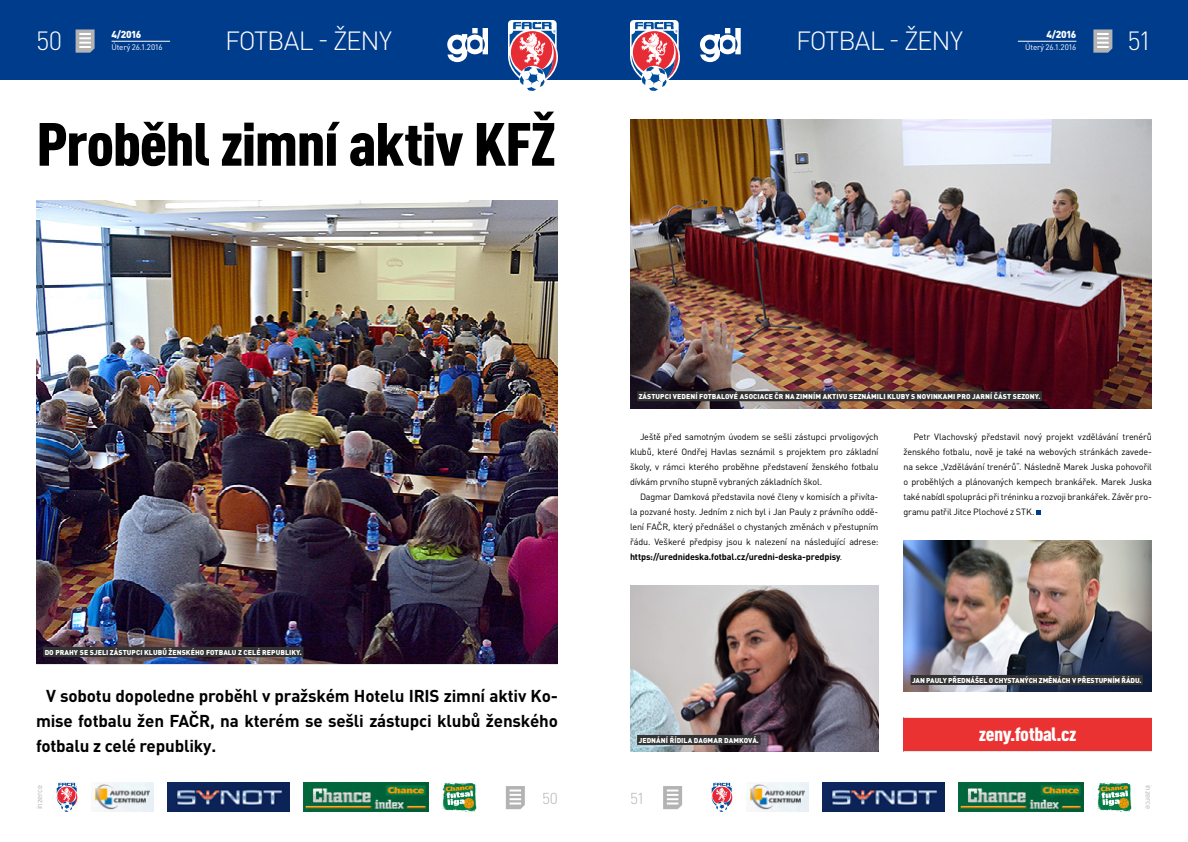
<style>
.page{position:relative;width:1188px;height:842px;background:#fff}
.page>*{position:absolute;margin:0;border:0;box-sizing:border-box;transform-origin:0 0}
.t1{font:900 condensed 60px "DIN Pro";letter-spacing:-.025em;color:#000;scale:1.1 1}
.t2{font:300 26px "DIN Pro";letter-spacing:-.04em;color:#fff}
.t3{font:900 condensed 19px "DIN Pro";letter-spacing:-.02em;color:#fff;scale:1.1 1}
.t4{font:700 17px/25px "DIN Pro";letter-spacing:-.01em;color:#000;text-align:justify}
.t5{font:300 15.6px "DIN Pro";color:#b3b3b3}
.t6{font:900 10px "DIN Pro";letter-spacing:-.055em;color:#fff}
.t7{font:9px/15px "DIN Pro";letter-spacing:-.02em;color:#000;text-align:justify}
.t8{font:8px "DIN Pro";letter-spacing:-.025em;color:#fff}
.t9{font:8px "DIN Pro";letter-spacing:-.025em;color:#b3b3b3}
.t10{font:900 7px "DIN Pro";letter-spacing:.01em;color:#fff}
.t11{font:900 7px "DIN Pro";letter-spacing:-.01em;color:#fff}
.s1{font-weight:700}
</style>
<div class="page">
<div style="left:594px;top:0;width:594px;height:80px;background:#003c8c"></div>
<div style="left:0;top:0;width:594px;height:80px;background:#003c8c"></div>
<svg style="left:700px;top:28px;width:41px;height:34px"></svg>
<svg style="left:1093px;top:29px;width:19px;height:24px"></svg>
<svg style="left:447px;top:28px;width:41px;height:34px"></svg>
<svg style="left:76px;top:29px;width:19px;height:24px"></svg>
<svg style="left:663px;top:786px;width:19px;height:23px"></svg>
<svg style="left:506px;top:786px;width:19px;height:23px"></svg>
<svg style="left:508px;top:20px;width:50px;height:71px"></svg>
<svg style="left:630px;top:20px;width:50px;height:71px"></svg>
<img style="left:56px;top:782px;width:21px;height:30px">
<img style="left:91px;top:782px;width:62px;height:30px">
<img style="left:303px;top:782px;width:125px;height:30px">
<img style="left:712px;top:782px;width:21px;height:30px">
<img style="left:442px;top:782px;width:34px;height:30px">
<img style="left:1098px;top:782px;width:34px;height:30px">
<img style="left:167px;top:782px;width:122px;height:30px">
<img style="left:747px;top:782px;width:62px;height:30px">
<img style="left:959px;top:782px;width:125px;height:30px">
<img style="left:823px;top:782px;width:122px;height:30px">
<hr style="left:1018px;top:41px;width:58px;height:1px;background:#fff">
<hr style="left:112px;top:41px;width:58px;height:1px;background:#fff">
<img style="left:630px;top:585px;width:248px;height:167px">
<img style="left:904px;top:540px;width:248px;height:152px">
<div style="left:637px;top:735px;width:124px;height:10px;background:#333"></div>
<div style="left:911px;top:675px;width:232px;height:10px;background:#333"></div>
<img style="left:630px;top:119px;width:522px;height:289px">
<div style="left:637px;top:391px;width:405px;height:10px;background:#333"></div>
<svg style="left:1037px;top:510px;width:4px;height:5px"></svg>
<img style="left:36px;top:200px;width:522px;height:464px">
<div style="left:43px;top:647px;width:261px;height:10px;background:#333"></div>
<div style="left:904px;top:717px;width:248px;height:35px;background:#eb3232"></div>
<hr style="left:904px;top:717px;width:248px;height:1px;background:#e6e6e6">
<hr style="left:904px;top:751px;width:248px;height:1px;background:#e6e6e6">
<h2 class="t2" style="left:36px;top:23px;width:28px">50</h2>
<p class="t6" style="left:112px;top:28px;width:31px">4/2016</p>
<p class="t8" style="left:112px;top:42px;width:53px">Úterý 26.1.2016</p>
<h2 class="t2" style="left:225px;top:23px;width:168px">FOTBAL - ŽENY</h2>
<h2 class="t2" style="left:796px;top:23px;width:168px">FOTBAL - ŽENY</h2>
<p class="t6" style="left:1047px;top:28px;width:31px">4/2016</p>
<p class="t8" style="left:1025px;top:42px;width:53px">Úterý 26.1.2016</p>
<h2 class="t2" style="left:1128px;top:23px;width:26px">51</h2>
<h1 class="t1" style="left:36px;top:107px;width:475px">Proběhl zimní aktiv KFŽ</h1>
<p class="t10" style="left:639px;top:392px;width:403px">ZÁSTUPCI VEDENÍ FOTBALOVÉ ASOCIACE ČR NA ZIMNÍM AKTIVU SEZNÁMILI KLUBY S NOVINKAMI PRO JARNÍ ČÁST SEZONY.</p>
<p class="t7" style="left:630px;top:429px;width:250px;text-indent:10px">Ještě před samotným úvodem se sešli zástupci prvoligových klubů, které Ondřej Havlas seznámil s projektem pro základní školy, v rámci kterého proběhne představení ženského fotbalu dívkám prvního stupně vybraných základních škol.</p>
<p class="t7" style="left:630px;top:489px;width:250px;text-indent:10px">Dagmar Damková představila nové členy v komisích a přivíta&shy;la pozvané hosty. Jedním z nich byl i Jan Pauly z právního oddě&shy;lení FAČR, který přednášel o chystaných změnách v přestupním řádu. Veškeré předpisy jsou k nalezení na následující adrese: <span class="s1">https://urednideska.fotbal.cz/uredni-deska-predpisy</span>.</p>
<p class="t7" style="left:904px;top:429px;width:250px;text-indent:10px">Petr Vlachovský představil nový projekt vzdělávání trenérů ženského fotbalu, nově je také na webových stránkách zavede&shy;na sekce „Vzdělávání trenérů“. Následně Marek Juska pohovořil o proběhlých a plánovaných kempech brankářek. Marek Juska také nabídl spolupráci při tréninku a rozvoji brankářek. Závěr pro&shy;gramu patřil Jitce Plochové z STK.</p>
<p class="t10" style="left:45px;top:647px;width:259px">DO PRAHY SE SJELI ZÁSTUPCI KLUBŮ ŽENSKÉHO FOTBALU Z CELÉ REPUBLIKY.</p>
<h3 class="t4" style="left:36px;top:683px;width:524px;text-indent:10px">V sobotu dopoledne proběhl v pražském Hotelu IRIS zimní aktiv Ko&shy;mise fotbalu žen FAČR, na kterém se sešli zástupci klubů ženského fotbalu z celé republiky.</h3>
<p class="t10" style="left:639px;top:735px;width:122px">JEDNÁNÍ ŘÍDILA DAGMAR DAMKOVÁ.</p>
<p class="t9" style="left:34px;top:809px;width:26px;rotate:-90deg">inzerce</p>
<h3 class="t5" style="left:542px;top:787px;width:17px">50</h3>
<h3 class="t5" style="left:630px;top:787px;width:16px">51</h3>
<p class="t11" style="left:912px;top:675px;width:231px">JAN PAULY PŘEDNÁŠEL O CHYSTANÝCH ZMĚNÁCH V PŘESTUPNÍM ŘÁDU.</p>
<h3 class="t3" style="left:979px;top:722px;width:90px">zeny.fotbal.cz</h3>
<p class="t9" style="left:1154px;top:785px;width:26px;rotate:90deg">inzerce</p>
</div>
